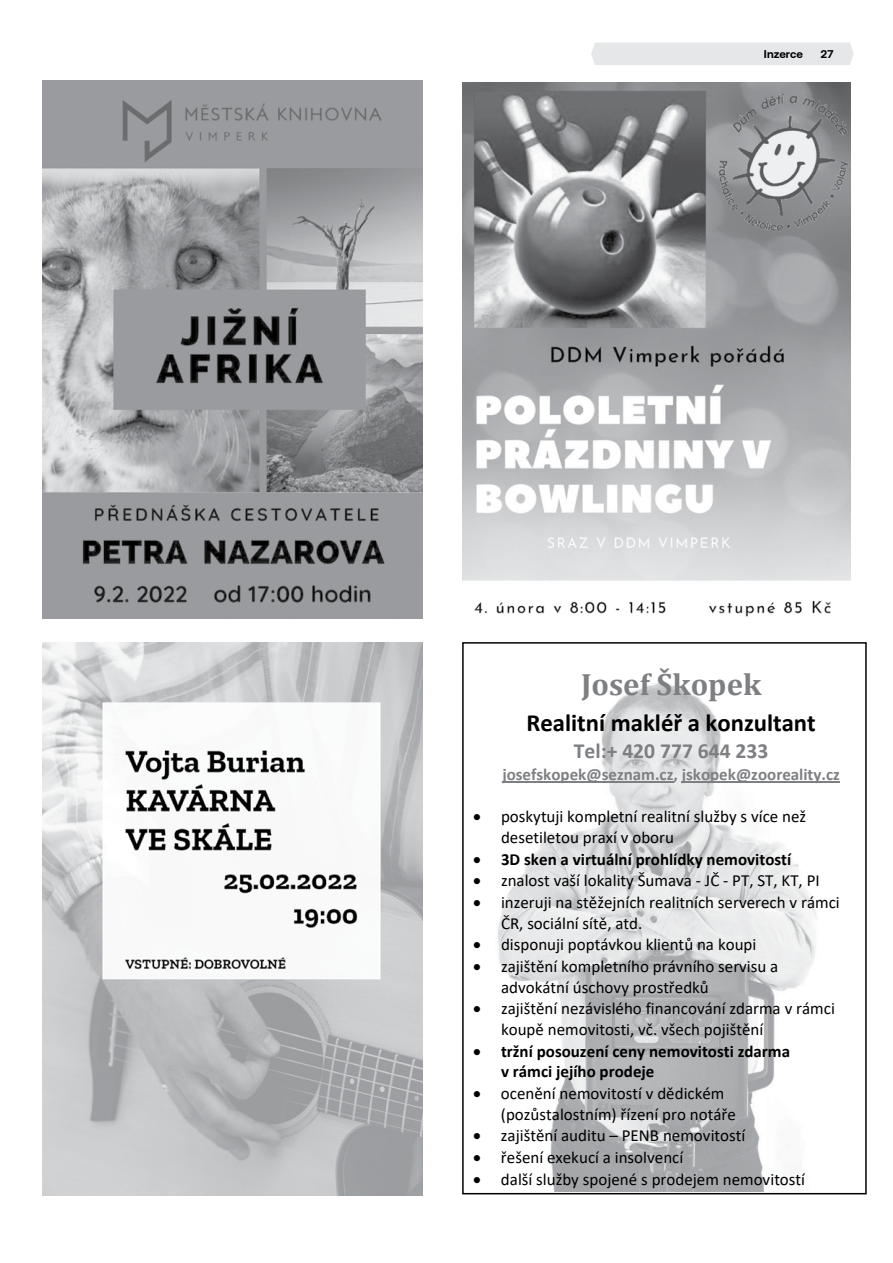
<style>
.page{position:relative;width:893px;height:1263px;background:#fff}
.page>*{position:absolute;margin:0;border:0;box-sizing:border-box;transform-origin:0 0}
.t1{font:700 30.9px "Cambria";color:#7d7f82}
.t2{font:700 24.75px "Calibri";color:#000}
.t3{font:700 21.6px "Calibri";color:#7d7f82}
.t4{font:16.95px/20.7px "Calibri";color:#000}
.t5{font:700 16.95px/20.7px "Calibri";color:#000}
.t6{font:700 16.95px "Calibri";color:#7d7f82}
.t7{font:700 11.25px "Aeonik Pro";letter-spacing:.01em;color:#000}
</style>
<div class="page">
<div style="left:591px;top:43px;width:263px;height:22px;background:#e6e7e8"></div>
<img style="left:498px;top:682px;width:342px;height:509px">
<hr style="left:502px;top:782px;width:171px;height:1px;background:#7d7f82">
<hr style="left:682px;top:782px;width:158px;height:1px;background:#7d7f82">
<div style="left:462px;top:642px;width:405px;height:552px;border:2px solid #000"></div>
<img style="left:43px;top:81px;width:379px;height:537px">
<img style="left:462px;top:82px;width:388px;height:535px">
<img style="left:43px;top:642px;width:379px;height:553px">
<p class="t7" style="left:764px;top:47px;width:41px">Inzerce</p>
<p class="t7" style="left:821px;top:47px;width:14px">27</p>
<h1 class="t1" style="left:581px;top:662px;width:182px">Josef Škopek</h1>
<h2 class="t2" style="left:527px;top:705px;width:291px">Realitní makléř a konzultant</h2>
<p class="t3" style="left:574px;top:735px;width:196px">Tel:+ 420 777 644 233</p>
<p class="t6" style="left:502px;top:762px;width:339px">josefskopek@seznam.cz, jskopek@zooreality.cz</p>
<p class="t4" style="left:501px;top:806px;width:307px;text-indent:-28px">• poskytuji kompletní realitní služby s více než desetiletou praxí v oboru</p>
<p class="t5" style="left:473px;top:848px;width:319px">• 3D sken a virtuální prohlídky nemovitostí</p>
<p class="t4" style="left:473px;top:870px;width:348px">• znalost vaší lokality Šumava - JČ - PT, ST, KT, PI</p>
<p class="t4" style="left:501px;top:891px;width:340px;text-indent:-28px">• inzeruji na stěžejních realitních serverech v rámci<br>ČR, sociální sítě, atd.</p>
<p class="t4" style="left:473px;top:934px;width:285px">• disponuji poptávkou klientů na koupi</p>
<p class="t4" style="left:501px;top:955px;width:279px;text-indent:-28px">• zajištění kompletního právního servisu a advokátní úschovy prostředků</p>
<p class="t4" style="left:501px;top:998px;width:335px;text-indent:-28px">• zajištění nezávislého financování zdarma v rámci koupě nemovitosti, vč. všech pojištění</p>
<p class="t5" style="left:501px;top:1040px;width:291px;text-indent:-28px">• tržní posouzení ceny nemovitosti zdarma v rámci jejího prodeje</p>
<p class="t4" style="left:501px;top:1083px;width:237px;text-indent:-28px">• ocenění nemovitostí v dědickém (pozůstalostním) řízení pro notáře</p>
<p class="t4" style="left:473px;top:1125px;width:274px">• zajištění auditu – PENB nemovitostí</p>
<p class="t4" style="left:473px;top:1147px;width:212px">• řešení exekucí a insolvencí</p>
<p class="t4" style="left:473px;top:1168px;width:333px">• další služby spojené s prodejem nemovitostí</p>
</div>
